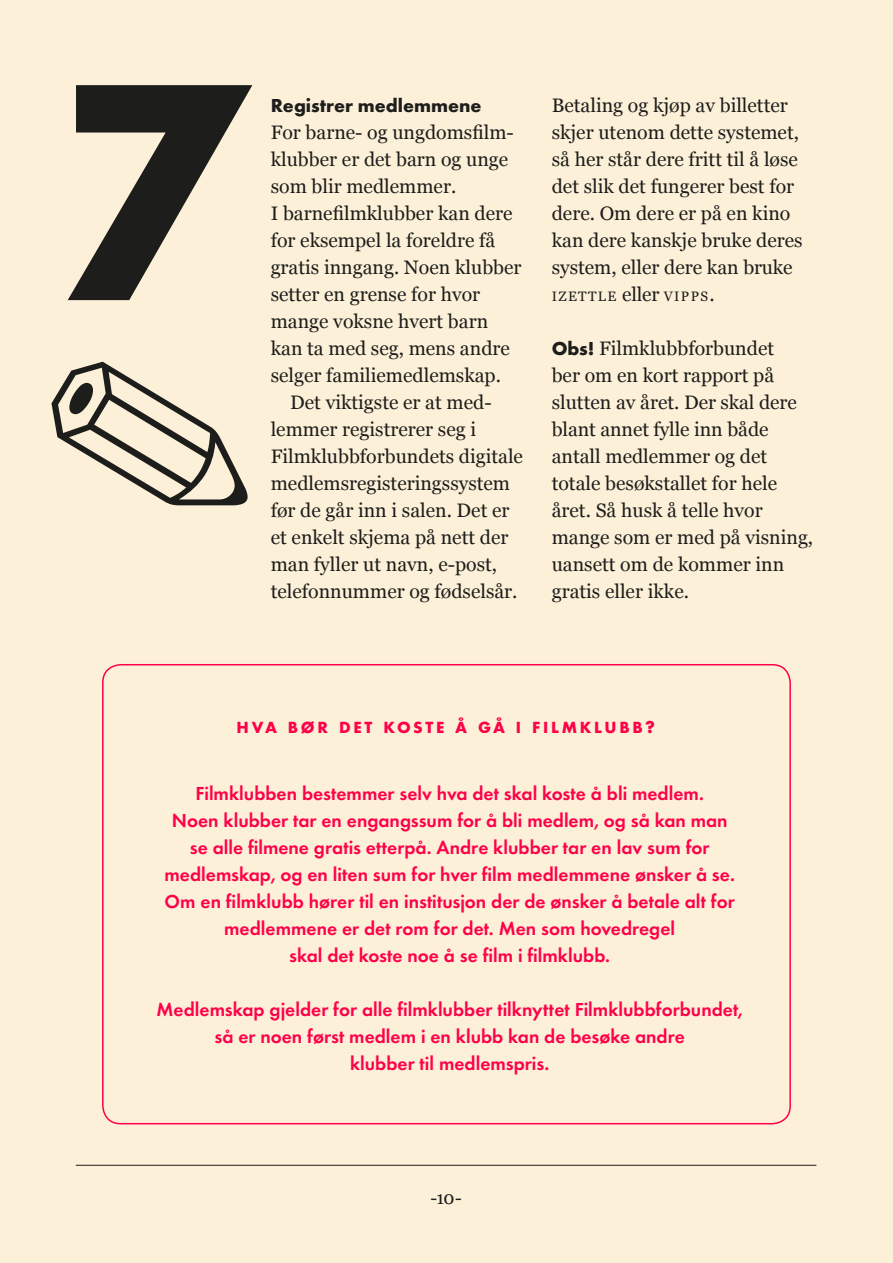
<style>
.page{position:relative;width:893px;height:1263px;background:#fcf0d8}
.page>*{position:absolute;margin:0;border:0;box-sizing:border-box;transform-origin:0 0}
.t1{font:700 322.2px "Futura PT";color:#1d1d1b}
.t2{font:19.5px/27px "Georgia";color:#1d1d1b}
.t3{font:600 19.5px/27px "Futura EF";color:#ff0049;text-align:center}
.t4{font:700 19.5px "Futura PT";color:#1d1d1b}
.t5{font:18px "Georgia";color:#1d1d1b}
.t6{font:700 16.8px "Futura PT";letter-spacing:.16em;color:#ff0049}
.t7{font:13.65px "Georgia";letter-spacing:.1em;color:#1d1d1b}
.s1{font-size:19.5px}
.s2{font-family:"Futura PT";font-weight:700}
.s3{font-size:18px}
</style>
<div class="page">
<hr style="left:76px;top:1165px;width:740px;height:1px;background:#1d1d1b">
<div style="left:102px;top:664px;width:689px;height:460px;border:2px solid #ff0049;border-radius:18px"></div>
<h1 class="t1" style="left:49px;top:-15px;width:195px">7</h1>
<p class="t4" style="left:271px;top:93px;width:212px">Registrer medlemmene</p>
<p class="t2" style="left:271px;top:118px;width:245px">For barne- og ungdomsfilm-</p>
<p class="t2" style="left:271px;top:145px;width:239px">klubber er det barn og unge</p>
<p class="t2" style="left:271px;top:172px;width:187px">som blir medlemmer.</p>
<p class="t2" style="left:271px;top:199px;width:243px">I barnefilmklubber kan dere</p>
<p class="t2" style="left:271px;top:226px;width:226px">for eksempel la foreldre få</p>
<p class="t2" style="left:271px;top:253px;width:252px">gratis inngang. Noen klubber</p>
<p class="t2" style="left:271px;top:280px;width:211px">setter en grense for hvor</p>
<p class="t2" style="left:271px;top:307px;width:219px">mange voksne hvert barn</p>
<p class="t2" style="left:271px;top:334px;width:241px">kan ta med seg, mens andre</p>
<p class="t2" style="left:271px;top:361px;width:232px">selger familiemedlemskap.</p>
<p class="t2" style="left:290px;top:388px;width:203px">Det viktigste er at med-</p>
<p class="t2" style="left:271px;top:415px;width:207px">lemmer registrerer seg i</p>
<p class="t2" style="left:271px;top:442px;width:254px">Filmklubbforbundets digitale</p>
<p class="t2" style="left:271px;top:469px;width:241px">medlemsregisteringssystem</p>
<p class="t2" style="left:271px;top:496px;width:240px">før de går inn i salen. Det er</p>
<p class="t2" style="left:271px;top:523px;width:239px">et enkelt skjema på nett der</p>
<p class="t2" style="left:271px;top:550px;width:228px">man fyller ut navn, e-post,</p>
<p class="t2" style="left:271px;top:577px;width:248px">telefonnummer og fødselsår.</p>
<p class="t2" style="left:552px;top:91px;width:252px">Betaling og kjøp av billetter skjer utenom dette systemet, så her står dere fritt til å løse det slik det fungerer best for dere. Om dere er på en kino kan dere kanskje bruke deres system, eller dere kan bruke</p>
<p class="t7" style="left:552px;top:286px;width:164px">IZETTLE <span class="s1">eller</span> VIPPS<span class="s1">.</span></p>
<p class="t2" style="left:552px;top:334px;width:263px"><span class="s2">Obs!</span> Filmklubbforbundet<br>ber om en kort rapport på slutten av året. Der skal dere blant annet fylle inn både antall medlemmer og det totale besøkstallet for hele året. Så husk å telle hvor mange som er med på visning, uansett om de kommer inn</p>
<p class="t2" style="left:552px;top:577px;width:139px">gratis eller ikke.</p>
<p class="t6" style="left:237px;top:717px;width:420px">HVA BØR DET KOSTE Å GÅ I FILMKLUBB<span class="s3">?</span></p>
<p class="t3" style="left:165px;top:779px;width:572px">Filmklubben bestemmer selv hva det skal koste å bli medlem.<br>Noen klubber tar en engangssum for å bli medlem, og så kan man se alle filmene gratis etterpå. Andre klubber tar en lav sum for medlemskap, og en liten sum for hver film medlemmene ønsker å se.<br>Om en filmklubb hører til en institusjon der de ønsker å betale alt for medlemmene er det rom for det. Men som hovedregel<br>skal det koste noe å se film i filmklubb.</p>
<p class="t3" style="left:157px;top:995px;width:588px">Medlemskap gjelder for alle filmklubber tilknyttet Filmklubbforbundet, så er noen først medlem i en klubb kan de besøke andre<br>klubber til medlemspris.</p>
<p class="t5" style="left:430px;top:1185px;width:33px">-10-</p>
</div>
